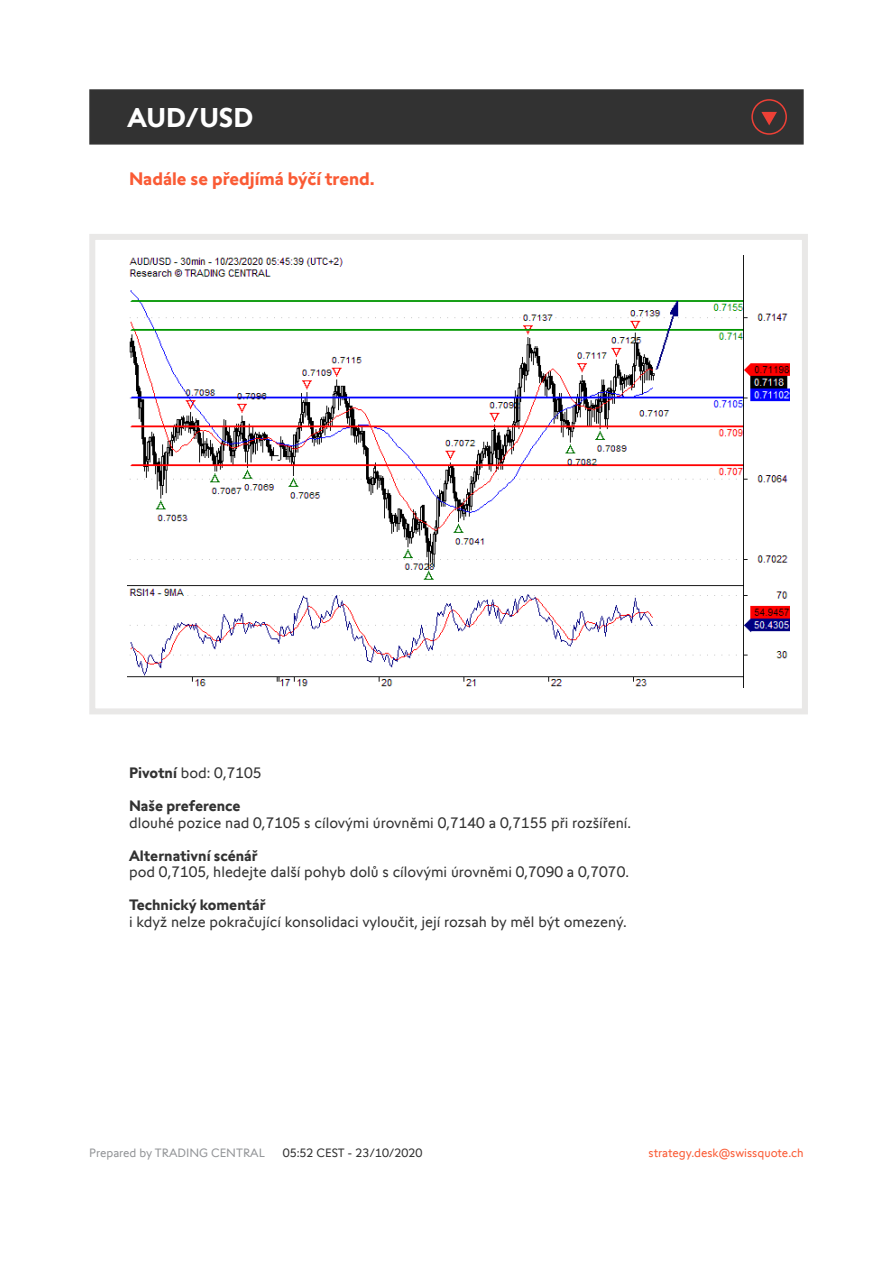
<style>
.page{position:relative;width:893px;height:1263px;background:#fff}
.page>*{position:absolute;margin:0;border:0;box-sizing:border-box;transform-origin:0 0}
.t1{font:700 27px "Swissquote CT";color:#fff}
.t2{font:700 18px "Swissquote CT";color:#fa5b35}
.t3{font:15px "Swissquote CT";color:#323232}
.t4{font:700 15px "Swissquote CT";color:#323232}
.t5{font:12px "Swissquote CT";color:#fa5b35}
.t6{font:12px "Swissquote CT";color:#939598}
.t7{font:12px "Swissquote CT";color:#323232}
.s1{font-weight:700}
</style>
<div class="page">
<div style="left:89px;top:234px;width:719px;height:480px;border:6px solid #e9e8e7"></div>
<div style="left:89px;top:89px;width:715px;height:56px;background:#323232;border:2px solid #323232"></div>
<img style="left:128px;top:255px;width:661px;height:432px">
<svg style="left:751px;top:99px;width:36px;height:36px"></svg>
<h1 class="t1" style="left:128px;top:101px;width:127px">AUD/USD</h1>
<p class="t2" style="left:129px;top:168px;width:247px">Nadále se předjímá býčí trend.</p>
<p class="t3" style="left:129px;top:764px;width:134px"><span class="s1">Pivotní</span> bod: 0,7105</p>
<p class="t4" style="left:129px;top:797px;width:113px">Naše preference</p>
<p class="t3" style="left:129px;top:814px;width:503px">dlouhé pozice nad 0,7105 s cílovými úrovněmi 0,7140 a 0,7155 při rozšíření.</p>
<p class="t4" style="left:129px;top:846px;width:130px">Alternativní scénář</p>
<p class="t3" style="left:129px;top:863px;width:501px">pod 0,7105, hledejte další pohyb dolů s cílovými úrovněmi 0,7090 a 0,7070.</p>
<p class="t4" style="left:129px;top:896px;width:138px">Technický komentář</p>
<p class="t3" style="left:129px;top:913px;width:499px">i když nelze pokračující konsolidaci vyloučit, její rozsah by měl být omezený.</p>
<p class="t6" style="left:89px;top:1145px;width:177px">Prepared by TRADING CENTRAL</p>
<p class="t7" style="left:283px;top:1145px;width:141px">05:52 CEST - 23/10/2020</p>
<p class="t5" style="left:649px;top:1145px;width:157px">strategy.desk@swissquote.ch</p>
</div>
